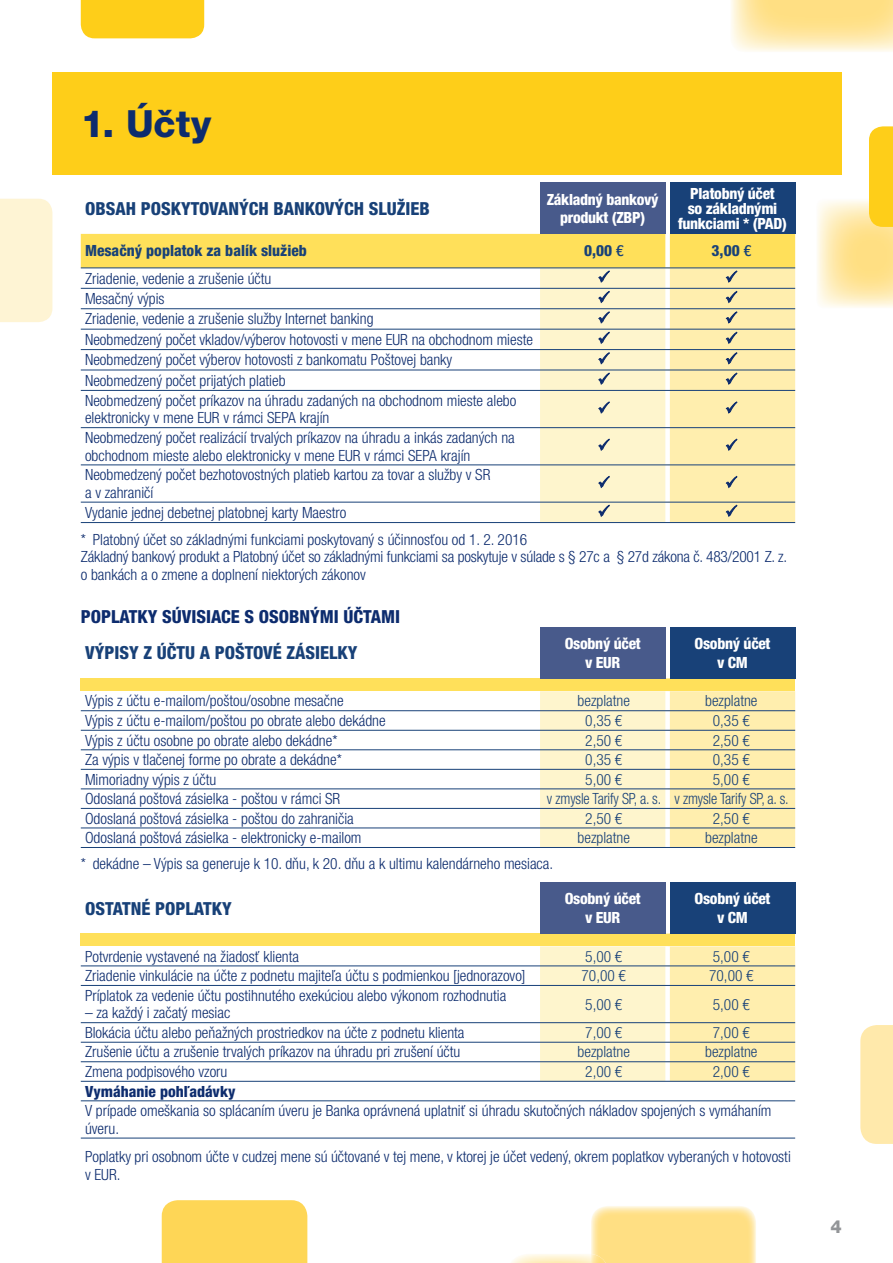
<style>
.page{position:relative;width:893px;height:1263px;background:#fff}
.page>*{position:absolute;margin:0;border:0;box-sizing:border-box;transform-origin:0 0}
.t1{font:800 37.5px "Helvetica Neue LT Pro";color:#0d2c6e}
.t2{font:800 condensed 18px "Helvetica Neue LT Pro";color:#184178}
.t3{font:800 condensed 18px "Helvetica Neue LT Pro";color:#0d2c6e}
.t4{font:800 18px "Helvetica Neue LT Pro";color:#939598}
.t5{font:300 condensed 15.45px/17.7px "Helvetica Neue LT Pro";color:#0d2c6e}
.t6{font:300 condensed 15.45px "Helvetica Neue LT Pro";color:#184178}
.t7{font:800 condensed 15.45px/18.6px "Helvetica Neue LT Pro";letter-spacing:-.02em;color:#fff;text-align:center}
.t8{font:300 condensed 15.45px "Helvetica Neue LT Pro";color:#184178;scale:.94 1}
.t9{font:800 condensed 15.45px "Helvetica Neue LT Pro";color:#184178}
.t10{font:800 condensed 15.45px "Helvetica Neue LT Pro";color:#0d2c6e}
</style>
<div class="page">
<img style="left:591px;top:1206px;width:165px;height:57px">
<div style="left:860px;top:1025px;width:33px;height:119px;background:#ffe9ab"></div>
<div style="left:162px;top:1200px;width:145px;height:63px;background:#fed656"></div>
<img style="left:511px;top:1254px;width:98px;height:9px">
<div style="left:52px;top:72px;width:790px;height:102px;background:#fece19"></div>
<div style="left:0;top:199px;width:52px;height:123px;background:#fef4d4"></div>
<div style="left:869px;top:126px;width:24px;height:101px;background:#fece19"></div>
<div style="left:81px;top:0;width:123px;height:38px;background:#fece19"></div>
<hr style="left:81px;top:522px;width:714px;height:1px;background:#184178">
<div style="left:540px;top:183px;width:125px;height:51px;background:#485a8b"></div>
<div style="left:670px;top:183px;width:125px;height:51px;background:#184178"></div>
<svg style="left:81px;top:711px;width:459px;height:118px"></svg>
<div style="left:81px;top:678px;width:714px;height:13px;background:#ffe05a"></div>
<svg style="left:540px;top:691px;width:255px;height:156px;background:#fbefbc"></svg>
<div style="left:665px;top:691px;width:5px;height:19px;background:#fff"></div>
<div style="left:665px;top:711px;width:5px;height:19px;background:#fff"></div>
<div style="left:665px;top:731px;width:5px;height:18px;background:#fff"></div>
<div style="left:665px;top:750px;width:5px;height:19px;background:#fff"></div>
<div style="left:665px;top:770px;width:5px;height:18px;background:#fff"></div>
<div style="left:665px;top:789px;width:5px;height:19px;background:#fff"></div>
<div style="left:665px;top:809px;width:5px;height:18px;background:#fff"></div>
<div style="left:665px;top:828px;width:5px;height:19px;background:#fff"></div>
<hr style="left:81px;top:710px;width:714px;height:1px;background:#184178">
<hr style="left:81px;top:730px;width:714px;height:1px;background:#184178">
<hr style="left:81px;top:749px;width:714px;height:1px;background:#184178">
<hr style="left:81px;top:769px;width:714px;height:1px;background:#184178">
<hr style="left:81px;top:788px;width:714px;height:1px;background:#184178">
<hr style="left:81px;top:808px;width:714px;height:1px;background:#184178">
<hr style="left:81px;top:827px;width:714px;height:1px;background:#184178">
<hr style="left:81px;top:847px;width:714px;height:1px;background:#184178">
<div style="left:540px;top:627px;width:125px;height:51px;background:#485a8b"></div>
<div style="left:670px;top:627px;width:125px;height:51px;background:#184178"></div>
<svg style="left:81px;top:966px;width:714px;height:172px"></svg>
<div style="left:81px;top:933px;width:714px;height:13px;background:#ffe05a"></div>
<svg style="left:540px;top:946px;width:255px;height:135px;background:#fcefbd"></svg>
<div style="left:665px;top:946px;width:5px;height:19px;background:#fff"></div>
<div style="left:665px;top:966px;width:5px;height:19px;background:#fff"></div>
<div style="left:665px;top:986px;width:5px;height:36px;background:#fff"></div>
<div style="left:665px;top:1023px;width:5px;height:19px;background:#fff"></div>
<div style="left:665px;top:1042px;width:5px;height:19px;background:#fff"></div>
<div style="left:665px;top:1062px;width:5px;height:19px;background:#fff"></div>
<hr style="left:81px;top:965px;width:714px;height:1px;background:#184178">
<hr style="left:81px;top:985px;width:714px;height:1px;background:#184178">
<hr style="left:81px;top:1022px;width:714px;height:1px;background:#184178">
<hr style="left:81px;top:1042px;width:714px;height:1px;background:#184178">
<hr style="left:81px;top:1061px;width:714px;height:1px;background:#184178">
<div style="left:665px;top:1082px;width:5px;height:18px;background:#fff"></div>
<hr style="left:81px;top:1081px;width:714px;height:1px;background:#184178">
<hr style="left:81px;top:1100px;width:714px;height:1px;background:#184178">
<hr style="left:81px;top:1138px;width:714px;height:1px;background:#184178">
<div style="left:540px;top:882px;width:125px;height:51px;background:#485a8b"></div>
<div style="left:670px;top:882px;width:125px;height:51px;background:#184178"></div>
<svg style="left:81px;top:234px;width:714px;height:288px"></svg>
<h1 class="t1" style="left:81px;top:110px;width:132px">1. Účty</h1>
<p class="t2" style="left:85px;top:202px;width:346px">OBSAH POSKYTOVANÝCH BANKOVÝCH SLUŽIEB</p>
<p class="t7" style="left:547px;top:191px;width:113px">Základný bankový produkt (ZBP)</p>
<p class="t7" style="left:678px;top:187px;width:110px;line-height:15px">Platobný účet<br>so základnými funkciami * (PAD)</p>
<p class="t9" style="left:85px;top:245px;width:223px">Mesačný poplatok za balík služieb</p>
<p class="t9" style="left:584px;top:245px;width:41px">0,00 €</p>
<p class="t9" style="left:712px;top:245px;width:41px">3,00 €</p>
<p class="t5" style="left:85px;top:271px;width:188px">Zriadenie, vedenie a zrušenie účtu</p>
<p class="t5" style="left:85px;top:291px;width:81px">Mesačný výpis</p>
<p class="t5" style="left:85px;top:312px;width:290px">Zriadenie, vedenie a zrušenie služby Internet banking</p>
<p class="t5" style="left:85px;top:332px;width:449px">Neobmedzený počet vkladov/výberov hotovosti v mene EUR na obchodnom mieste</p>
<p class="t5" style="left:85px;top:352px;width:369px">Neobmedzený počet výberov hotovosti z bankomatu Poštovej banky</p>
<p class="t5" style="left:85px;top:373px;width:202px">Neobmedzený počet prijatých platieb</p>
<p class="t5" style="left:85px;top:393px;width:433px">Neobmedzený počet príkazov na úhradu zadaných na obchodnom mieste alebo elektronicky v mene EUR v rámci SEPA krajín</p>
<p class="t5" style="left:85px;top:430px;width:431px">Neobmedzený počet realizácií trvalých príkazov na úhradu a inkás zadaných na obchodnom mieste alebo elektronicky v mene EUR v rámci SEPA krajín</p>
<p class="t5" style="left:85px;top:467px;width:407px">Neobmedzený počet bezhotovostných platieb kartou za tovar a služby v SR a v zahraničí</p>
<p class="t5" style="left:85px;top:505px;width:263px">Vydanie jednej debetnej platobnej karty Maestro</p>
<p class="t5" style="left:81px;top:532px;width:708px">* Platobný účet so základnými funkciami poskytovaný s účinnosťou od 1. 2. 2016<br>Základný bankový produkt a Platobný účet so základnými funkciami sa poskytuje v súlade s § 27c a § 27d zákona č. 483/2001 Z. z. o bankách a o zmene a doplnení niektorých zákonov</p>
<p class="t3" style="left:81px;top:610px;width:321px">POPLATKY SÚVISIACE S OSOBNÝMI ÚČTAMI</p>
<p class="t2" style="left:85px;top:646px;width:274px">VÝPISY Z ÚČTU A POŠTOVÉ ZÁSIELKY</p>
<p class="t7" style="left:565px;top:636px;width:77px">Osobný účet v EUR</p>
<p class="t7" style="left:695px;top:636px;width:77px">Osobný účet v CM</p>
<p class="t5" style="left:85px;top:694px;width:260px">Výpis z účtu e-mailom/poštou/osobne mesačne</p>
<p class="t6" style="left:578px;top:695px;width:54px">bezplatne</p>
<p class="t6" style="left:705px;top:695px;width:54px">bezplatne</p>
<p class="t5" style="left:85px;top:713px;width:302px">Výpis z účtu e-mailom/poštou po obrate alebo dekádne</p>
<p class="t6" style="left:585px;top:715px;width:39px">0,35 €</p>
<p class="t6" style="left:713px;top:715px;width:39px">0,35 €</p>
<p class="t5" style="left:85px;top:733px;width:254px">Výpis z účtu osobne po obrate alebo dekádne*</p>
<p class="t6" style="left:585px;top:734px;width:39px">2,50 €</p>
<p class="t6" style="left:713px;top:734px;width:39px">2,50 €</p>
<p class="t5" style="left:85px;top:752px;width:258px">Za výpis v tlačenej forme po obrate a dekádne*</p>
<p class="t6" style="left:585px;top:754px;width:39px">0,35 €</p>
<p class="t6" style="left:713px;top:754px;width:39px">0,35 €</p>
<p class="t5" style="left:85px;top:772px;width:133px">Mimoriadny výpis z účtu</p>
<p class="t6" style="left:585px;top:773px;width:39px">5,00 €</p>
<p class="t6" style="left:713px;top:773px;width:39px">5,00 €</p>
<p class="t5" style="left:85px;top:791px;width:257px">Odoslaná poštová zásielka - poštou v rámci SR</p>
<p class="t8" style="left:547px;top:793px;width:259px">v zmysle Tarify SP, a. s. v zmysle Tarify SP, a. s.</p>
<p class="t5" style="left:85px;top:811px;width:270px">Odoslaná poštová zásielka - poštou do zahraničia</p>
<p class="t6" style="left:585px;top:813px;width:39px">2,50 €</p>
<p class="t6" style="left:713px;top:813px;width:39px">2,50 €</p>
<p class="t5" style="left:85px;top:830px;width:278px">Odoslaná poštová zásielka - elektronicky e-mailom</p>
<p class="t6" style="left:578px;top:832px;width:54px">bezplatne</p>
<p class="t6" style="left:705px;top:832px;width:54px">bezplatne</p>
<p class="t5" style="left:81px;top:857px;width:474px">* dekádne – Výpis sa generuje k 10. dňu, k 20. dňu a k ultimu kalendárneho mesiaca.</p>
<p class="t2" style="left:85px;top:901px;width:148px">OSTATNÉ POPLATKY</p>
<p class="t7" style="left:565px;top:891px;width:77px">Osobný účet v EUR</p>
<p class="t7" style="left:695px;top:891px;width:77px">Osobný účet v CM</p>
<p class="t5" style="left:85px;top:949px;width:216px">Potvrdenie vystavené na žiadosť klienta</p>
<p class="t6" style="left:585px;top:950px;width:39px">5,00 €</p>
<p class="t6" style="left:713px;top:950px;width:39px">5,00 €</p>
<p class="t5" style="left:85px;top:968px;width:442px">Zriadenie vinkulácie na účte z podnetu majiteľa účtu s podmienkou [jednorazovo]</p>
<p class="t6" style="left:582px;top:970px;width:46px">70,00 €</p>
<p class="t6" style="left:709px;top:970px;width:46px">70,00 €</p>
<p class="t5" style="left:85px;top:988px;width:423px">Príplatok za vedenie účtu postihnutého exekúciou alebo výkonom rozhodnutia</p>
<p class="t5" style="left:85px;top:1006px;width:147px">– za každý i začatý mesiac</p>
<p class="t6" style="left:585px;top:998px;width:39px">5,00 €</p>
<p class="t6" style="left:713px;top:998px;width:39px">5,00 €</p>
<p class="t5" style="left:85px;top:1025px;width:381px">Blokácia účtu alebo peňažných prostriedkov na účte z podnetu klienta</p>
<p class="t6" style="left:585px;top:1027px;width:39px">7,00 €</p>
<p class="t6" style="left:713px;top:1027px;width:39px">7,00 €</p>
<p class="t5" style="left:85px;top:1045px;width:377px">Zrušenie účtu a zrušenie trvalých príkazov na úhradu pri zrušení účtu</p>
<p class="t6" style="left:578px;top:1046px;width:54px">bezplatne</p>
<p class="t6" style="left:705px;top:1046px;width:54px">bezplatne</p>
<p class="t5" style="left:85px;top:1064px;width:144px">Zmena podpisového vzoru</p>
<p class="t6" style="left:585px;top:1066px;width:39px">2,00 €</p>
<p class="t6" style="left:713px;top:1066px;width:39px">2,00 €</p>
<p class="t10" style="left:85px;top:1085px;width:152px">Vymáhanie pohľadávky</p>
<p class="t5" style="left:85px;top:1103px;width:688px">V prípade omeškania so splácaním úveru je Banka oprávnená uplatniť si úhradu skutočných nákladov spojených s vymáhaním úveru.</p>
<p class="t5" style="left:85px;top:1149px;width:707px">Poplatky pri osobnom účte v cudzej mene sú účtované v tej mene, v ktorej je účet vedený, okrem poplatkov vyberaných v hotovosti v EUR.</p>
<p class="t4" style="left:831px;top:1220px;width:13px">4</p>
</div>
